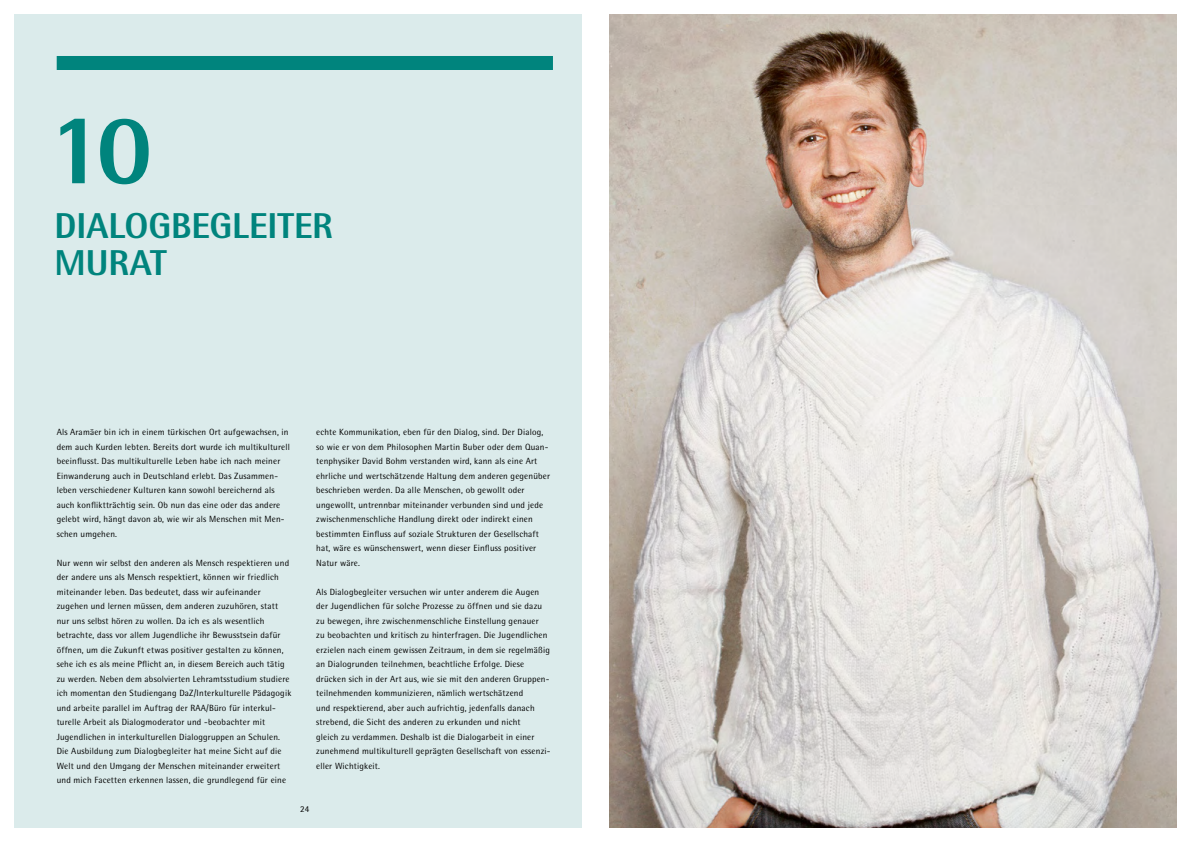
<style>
.page{position:relative;width:1191px;height:842px;background:#fff}
.page>*{position:absolute;margin:0;border:0;box-sizing:border-box;transform-origin:0 0}
.t1{font:800 100px "Rotis Semi Sans Std";color:#00847d}
.t2{font:800 36px/36.8px "Rotis Semi Sans Std";letter-spacing:-.005em;color:#00847d}
.t3{font:9px/14.5px "Rotis Semi Sans Std";letter-spacing:.02em;color:#000}
</style>
<div class="page">
<div style="left:14px;top:14px;width:567px;height:814px;background:#dbebeb"></div>
<div style="left:57px;top:56px;width:496px;height:14px;background:#00847d"></div>
<img style="left:609px;top:14px;width:567px;height:814px">
<h1 class="t1" style="left:49px;top:86px;width:105px">10</h1>
<h2 class="t2" style="left:55px;top:207px;width:280px">DIALOGBEGLEITER<br>MURAT</h2>
<p class="t3" style="left:57px;top:425px;width:235px">Als Aramäer bin ich in einem türkischen Ort aufgewachsen, in dem auch Kurden lebten. Bereits dort wurde ich multikulturell beeinflusst. Das multikulturelle Leben habe ich nach meiner Einwanderung auch in Deutschland erlebt. Das Zusammen&shy;leben verschiedener Kulturen kann sowohl bereichernd als auch konfliktträchtig sein. Ob nun das eine oder das andere gelebt wird, hängt davon ab, wie wir als Menschen mit Men&shy;schen umgehen.</p>
<p class="t3" style="left:57px;top:555px;width:236px">Nur wenn wir selbst den anderen als Mensch respektieren und der andere uns als Mensch respektiert, können wir friedlich miteinander leben. Das bedeutet, dass wir aufeinander zugehen und lernen müssen, dem anderen zuzuhören, statt nur uns selbst hören zu wollen. Da ich es als wesentlich betrachte, dass vor allem Jugendliche ihr Bewusstsein dafür öffnen, um die Zukunft etwas positiver gestalten zu können, sehe ich es als meine Pflicht an, in diesem Bereich auch tätig zu werden. Neben dem absolvierten Lehramtsstudium studiere ich momentan den Studiengang DaZ/Interkulturelle Pädagogik und arbeite parallel im Auftrag der RAA/Büro für interkul&shy;turelle Arbeit als Dialogmoderator und -beobachter mit Jugendlichen in interkulturellen Dialoggruppen an Schulen.<br>Die Ausbildung zum Dialogbegleiter hat meine Sicht auf die Welt und den Umgang der Menschen miteinander erweitert und mich Facetten erkennen lassen, die grundlegend für eine</p>
<p class="t3" style="left:316px;top:425px;width:235px">echte Kommunikation, eben für den Dialog, sind. Der Dialog, so wie er von dem Philosophen Martin Buber oder dem Quan&shy;tenphysiker David Bohm verstanden wird, kann als eine Art ehrliche und wertschätzende Haltung dem anderen gegenüber beschrieben werden. Da alle Menschen, ob gewollt oder ungewollt, untrennbar miteinander verbunden sind und jede zwischenmenschliche Handlung direkt oder indirekt einen bestimmten Einfluss auf soziale Strukturen der Gesellschaft hat, wäre es wünschenswert, wenn dieser Einfluss positiver Natur wäre.</p>
<p class="t3" style="left:316px;top:584px;width:236px">Als Dialogbegleiter versuchen wir unter anderem die Augen der Jugendlichen für solche Prozesse zu öffnen und sie dazu zu bewegen, ihre zwischenmenschliche Einstellung genauer<br>zu beobachten und kritisch zu hinterfragen. Die Jugendlichen erzielen nach einem gewissen Zeitraum, in dem sie regelmäßig an Dialogrunden teilnehmen, beachtliche Erfolge. Diese drücken sich in der Art aus, wie sie mit den anderen Gruppen&shy;teilnehmenden kommunizieren, nämlich wertschätzend<br>und respektierend, aber auch aufrichtig, jedenfalls danach strebend, die Sicht des anderen zu erkunden und nicht<br>gleich zu verdammen. Deshalb ist die Dialogarbeit in einer zunehmend multikulturell geprägten Gesellschaft von essenzi&shy;eller Wichtigkeit.</p>
<p class="t3" style="left:300px;top:802px;width:11px">24</p>
</div>
